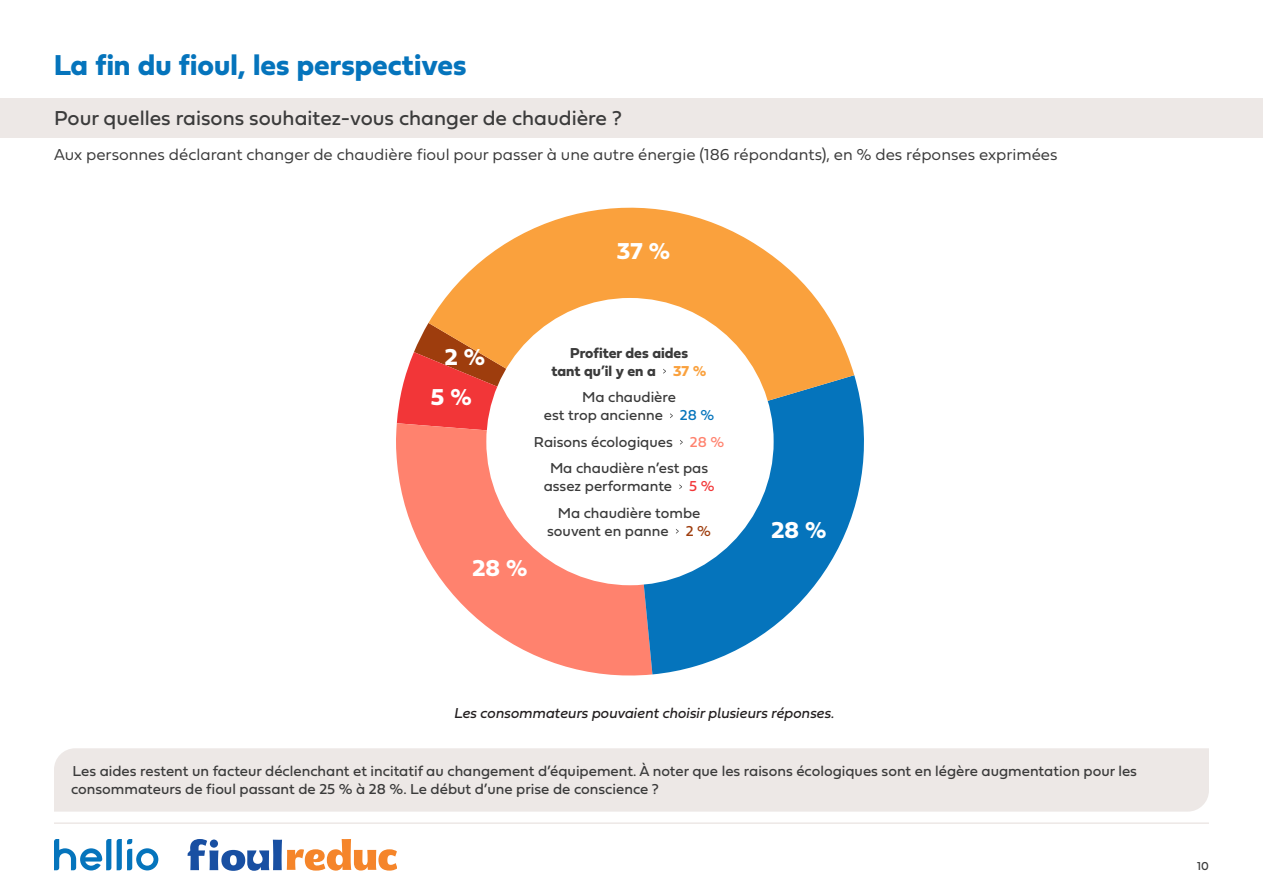
<style>
.page{position:relative;width:1263px;height:893px;background:#fff}
.page>*{position:absolute;margin:0;border:0;box-sizing:border-box;transform-origin:0 0}
.t1{font:30px "Fieldwork Geo Bold";color:#0574bc}
.t2{font:24px "Fieldwork Geo Bold";color:#fff}
.t3{font:21px "Fieldwork Geo Regular";color:#3b3b3b}
.t4{font:16.5px "Fieldwork Geo Light";color:#3b3b3b}
.t5{font:15px/18px "Fieldwork Geo Regular";color:#3b3b3b;text-align:center}
.t6{font:italic 15px "Fieldwork";color:#231f20}
.t7{font:15px/18px "Fieldwork Geo Bold";color:#3b3b3b;text-align:center}
.t8{font:12px "Fieldwork Geo Regular";color:#3b3b3b}
.s1{color:#faa13d}
.s2{color:#0574bc}
.s3{color:#ff826e}
.s4{color:#f23638}
.s5{color:#9e3d0d}
</style>
<div class="page">
<svg style="left:188px;top:839px;width:209px;height:31px"></svg>
<svg style="left:54px;top:839px;width:57px;height:31px"></svg>
<svg style="left:117px;top:839px;width:41px;height:31px"></svg>
<hr style="left:54px;top:822px;width:1155px;height:2px;background:#ede8e6">
<svg style="left:397px;top:324px;width:31px;height:99px"></svg>
<svg style="left:396px;top:423px;width:256px;height:253px;fill:#ff826e"></svg>
<svg style="left:630px;top:375px;width:234px;height:299px;fill:#0574bc"></svg>
<svg style="left:428px;top:207px;width:426px;height:235px;fill:#faa13d"></svg>
<div style="left:0;top:98px;width:1263px;height:40px;background:#ede8e6"></div>
<div style="left:54px;top:748px;width:1155px;height:64px;background:#ede8e6"></div>
<div style="left:486px;top:298px;width:288px;height:287px;background:#fff;border-radius:50%"></div>
<p class="t1" style="left:54px;top:41px;width:414px">La fin du fioul, les perspectives</p>
<p class="t3" style="left:54px;top:101px;width:569px">Pour quelles raisons souhaitez-vous changer de chaudière ?</p>
<p class="t4" style="left:54px;top:141px;width:1005px">Aux personnes déclarant changer de chaudière fioul pour passer à une autre énergie (186 répondants), en % des réponses exprimées</p>
<p class="t2" style="left:617px;top:232px;width:55px">37 %</p>
<p class="t2" style="left:445px;top:338px;width:42px">2 %</p>
<p class="t2" style="left:431px;top:378px;width:43px">5 %</p>
<p class="t7" style="left:551px;top:343px;width:157px">Profiter des aides<br>tant qu’il y en a <span class="s1">37 %</span></p>
<p class="t5" style="left:544px;top:388px;width:172px">Ma chaudière<br>est trop ancienne <span class="s2">28 %</span></p>
<p class="t5" style="left:534px;top:432px;width:192px">Raisons écologiques <span class="s3">28 %</span></p>
<p class="t5" style="left:544px;top:459px;width:172px">Ma chaudière n’est pas assez performante <span class="s4">5 %</span></p>
<p class="t5" style="left:547px;top:503px;width:165px">Ma chaudière tombe souvent en panne <span class="s5">2 %</span></p>
<p class="t2" style="left:472px;top:549px;width:57px">28 %</p>
<p class="t2" style="left:771px;top:511px;width:57px">28 %</p>
<p class="t6" style="left:454px;top:701px;width:382px">Les consommateurs pouvaient choisir plusieurs réponses.</p>
<p class="t5" style="left:71px;top:761px;width:1067px;text-align:left">Les aides restent un facteur déclenchant et incitatif au changement d’équipement. À noter que les raisons écologiques sont en légère augmentation pour les consommateurs de fioul passant de 25 % à 28 %. Le début d’une prise de conscience ?</p>
<p class="t8" style="left:1197px;top:857px;width:13px">10</p>
</div>
